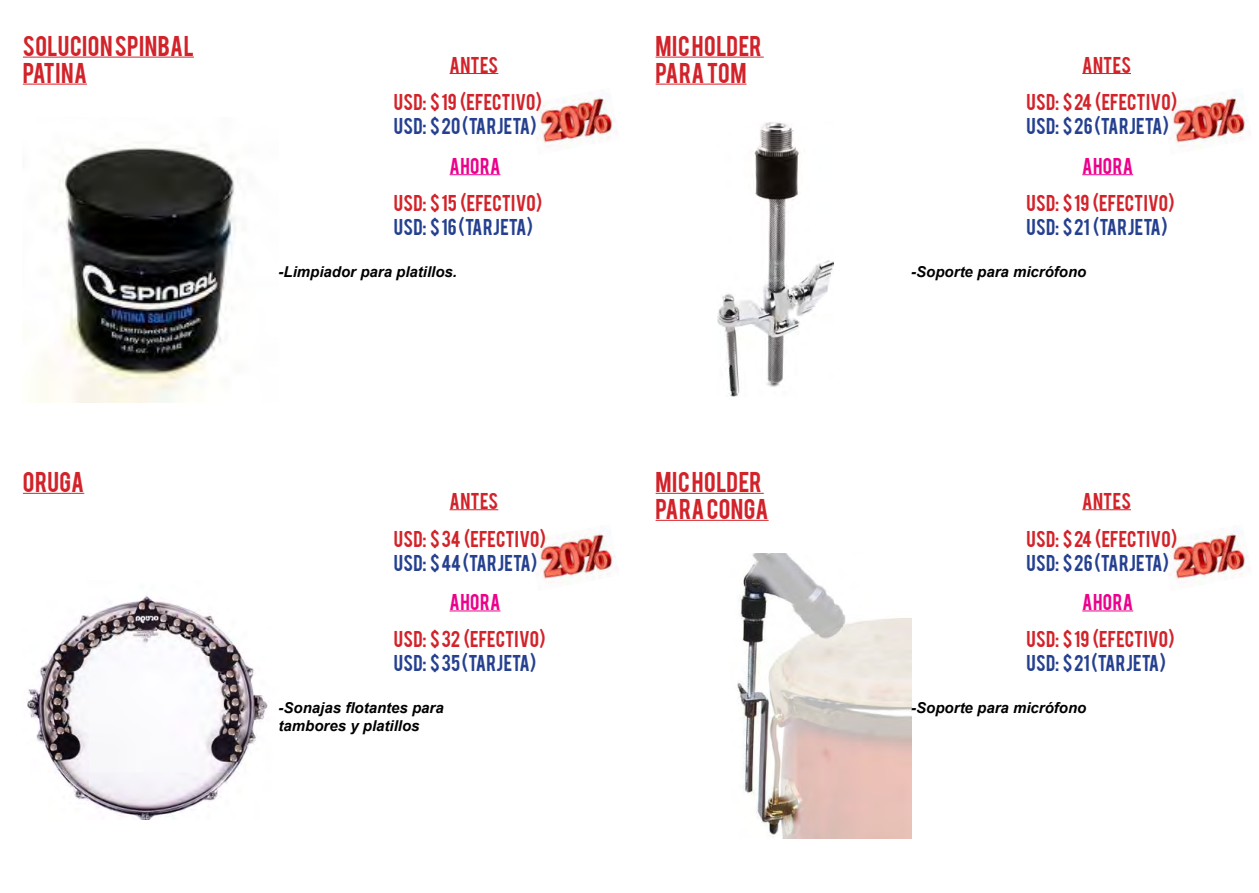
<style>
.page{position:relative;width:1259px;height:893px;background:#fff}
.page>*{position:absolute;margin:0;border:0;box-sizing:border-box;transform-origin:0 0}
.t1{font:22.5px/27px "Bebas";letter-spacing:.02em;color:#d2232a}
.t2{font:18px "Bebas";letter-spacing:.01em;color:#d2232a}
.t3{font:18px "Bebas";letter-spacing:.02em;color:#25408f}
.t4{font:18px "Bebas";color:#25408f}
.t5{font:18px "Bebas";letter-spacing:.025em;color:#ec008c}
.t6{font:italic 700 15px/18px "Arial";color:#000}
</style>
<div class="page">
<img style="left:533px;top:97px;width:83px;height:52px">
<img style="left:1166px;top:97px;width:83px;height:52px">
<img style="left:533px;top:533px;width:83px;height:52px">
<img style="left:1166px;top:533px;width:83px;height:52px">
<img style="left:36px;top:147px;width:199px;height:255px">
<img style="left:717px;top:122px;width:116px;height:275px">
<img style="left:27px;top:595px;width:241px;height:224px">
<img style="left:737px;top:554px;width:174px;height:285px">
<hr style="left:23px;top:57px;width:171px;height:1px;background:#d2232a">
<hr style="left:23px;top:84px;width:64px;height:1px;background:#d2232a">
<hr style="left:655px;top:57px;width:109px;height:1px;background:#d2232a">
<hr style="left:655px;top:84px;width:91px;height:1px;background:#d2232a">
<hr style="left:23px;top:493px;width:61px;height:1px;background:#d2232a">
<hr style="left:655px;top:493px;width:109px;height:1px;background:#d2232a">
<hr style="left:655px;top:520px;width:113px;height:1px;background:#d2232a">
<hr style="left:449px;top:73px;width:49px;height:1px;background:#d2232a">
<hr style="left:1082px;top:73px;width:49px;height:1px;background:#d2232a">
<hr style="left:449px;top:509px;width:49px;height:1px;background:#d2232a">
<hr style="left:1082px;top:509px;width:49px;height:1px;background:#d2232a">
<hr style="left:449px;top:174px;width:51px;height:1px;background:#ec008c">
<hr style="left:1082px;top:174px;width:51px;height:1px;background:#ec008c">
<hr style="left:449px;top:611px;width:51px;height:1px;background:#ec008c">
<hr style="left:1082px;top:611px;width:51px;height:1px;background:#ec008c">
<p class="t1" style="left:23px;top:31px;width:172px">SOLUCION SPINBAL<br>PATINA</p>
<p class="t1" style="left:655px;top:31px;width:108px">MIC HOLDER<br>PARA TOM</p>
<p class="t2" style="left:449px;top:51px;width:50px">ANTES</p>
<p class="t2" style="left:1082px;top:51px;width:50px">ANTES</p>
<p class="t2" style="left:394px;top:89px;width:150px">USD: $ 19 (EFECTIVO)</p>
<p class="t3" style="left:394px;top:113px;width:144px">USD: $ 20 (TARJETA)</p>
<p class="t2" style="left:1026px;top:89px;width:152px">USD: $ 24 (EFECTIVO)</p>
<p class="t3" style="left:1026px;top:113px;width:144px">USD: $ 26 (TARJETA)</p>
<p class="t5" style="left:449px;top:153px;width:52px">AHORA</p>
<p class="t5" style="left:1082px;top:153px;width:52px">AHORA</p>
<p class="t2" style="left:394px;top:190px;width:150px">USD: $ 15 (EFECTIVO)</p>
<p class="t3" style="left:394px;top:214px;width:141px">USD: $ 16 (TARJETA)</p>
<p class="t2" style="left:1026px;top:190px;width:150px">USD: $ 19 (EFECTIVO)</p>
<p class="t4" style="left:1026px;top:214px;width:143px">USD: $ 21 (TARJETA)</p>
<p class="t6" style="left:279px;top:263px;width:180px">-Limpiador para platillos.</p>
<p class="t6" style="left:911px;top:263px;width:177px">-Soporte para micrófono</p>
<p class="t1" style="left:23px;top:467px;width:63px">ORUGA</p>
<p class="t1" style="left:655px;top:467px;width:114px">MIC HOLDER<br>PARA CONGA</p>
<p class="t2" style="left:449px;top:488px;width:50px">ANTES</p>
<p class="t2" style="left:1082px;top:488px;width:50px">ANTES</p>
<p class="t2" style="left:394px;top:526px;width:154px">USD: $ 34 (EFECTIVO)</p>
<p class="t4" style="left:394px;top:550px;width:145px">USD: $ 44 (TARJETA)</p>
<p class="t2" style="left:1026px;top:526px;width:152px">USD: $ 24 (EFECTIVO)</p>
<p class="t3" style="left:1026px;top:550px;width:144px">USD: $ 26 (TARJETA)</p>
<p class="t5" style="left:449px;top:589px;width:52px">AHORA</p>
<p class="t5" style="left:1082px;top:589px;width:52px">AHORA</p>
<p class="t2" style="left:394px;top:626px;width:153px">USD: $ 32 (EFECTIVO)</p>
<p class="t3" style="left:394px;top:650px;width:144px">USD: $ 35 (TARJETA)</p>
<p class="t2" style="left:1026px;top:626px;width:150px">USD: $ 19 (EFECTIVO)</p>
<p class="t4" style="left:1026px;top:650px;width:141px">USD: $ 21 (TARJETA)</p>
<p class="t6" style="left:279px;top:699px;width:167px">-Sonajas flotantes para tambores y platillos</p>
<p class="t6" style="left:911px;top:699px;width:177px">-Soporte para micrófono</p>
</div>
